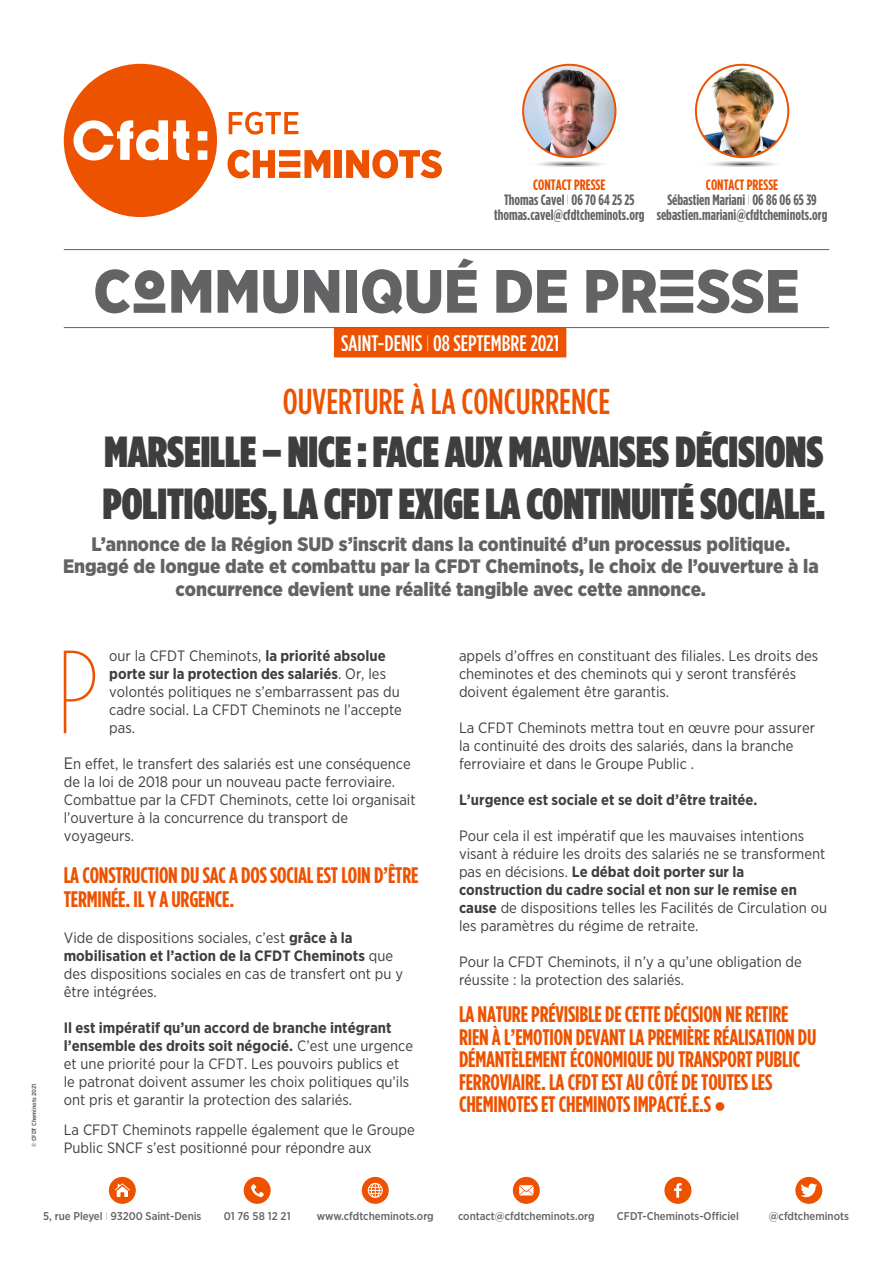
<style>
.page{position:relative;width:893px;height:1263px;background:#fff}
.page>*{position:absolute;margin:0;border:0;box-sizing:border-box;transform-origin:0 0}
.TEXTE_ARTICLE_SECOND{font:100 117.9px "Gotham Condensed";color:#ed5200}
.Titre_article_princi{font:900 61.05px "Gotham Narrow";color:#636366}
.Titre_article_princi-2{font:900 43.5px/52.5px "Gotham Condensed";color:#3e3e3f}
.TEXTE_ARTICLE_COURAN{font:500 36px "Gotham Condensed";color:#ed5200}
.TEXTE_ARTICLE_SECOND-2{font:700 22.5px/22.5px "Gotham Condensed";letter-spacing:-.01em;color:#ed5200}
.t1{font:500 22.5px "Gotham Condensed";color:#fff}
.CHAPEAU{font:900 19.5px/22.5px "Gotham Narrow";color:#636366;text-align:center}
.CP2{font:15px/18px "Gotham Narrow";color:#3e3e3f}
.TEXTE_ARTICLE_SECOND-3{font:15px/18px "Gotham Narrow";color:#3e3e3f}
.t2{font:700 15px "Gotham Condensed";color:#636366}
.CP2-2{font:700 15px "Gotham Narrow";color:#3e3e3f}
.t3{font:700 15px "Gotham Condensed";color:#ed5200}
.t4{font:500 11.25px "Gotham Narrow";color:#636366}
.t5{font:700 6px "Gotham Narrow";color:#636366}
.s1{font-weight:100}
.s2{font-family:"CFDT";font-stretch:condensed}
.s3{font-weight:700}
.s4{font-size:16.5px}
</style>
<div class="page">
<hr style="left:64px;top:249px;width:765px;height:1px;background:#636366">
<div style="left:334px;top:328px;width:232px;height:29px;background:#ed5200"></div>
<hr style="left:64px;top:327px;width:765px;height:1px;background:#636366">
<div style="left:109px;top:1177px;width:27px;height:27px;background:#ed5200;border-radius:50%"></div>
<svg style="left:115px;top:1183px;width:15px;height:14px"></svg>
<div style="left:244px;top:1177px;width:27px;height:27px;background:#ed5200;border-radius:50%"></div>
<svg style="left:251px;top:1184px;width:13px;height:13px"></svg>
<div style="left:362px;top:1177px;width:27px;height:27px;background:#ed5200;border-radius:50%"></div>
<svg style="left:368px;top:1183px;width:15px;height:15px"></svg>
<div style="left:513px;top:1177px;width:27px;height:27px;background:#ed5200;border-radius:50%"></div>
<svg style="left:519px;top:1185px;width:14px;height:10px"></svg>
<div style="left:664px;top:1177px;width:27px;height:27px;background:#ed5200;border-radius:50%"></div>
<svg style="left:674px;top:1183px;width:8px;height:15px"></svg>
<div style="left:795px;top:1177px;width:27px;height:27px;background:#ed5200;border-radius:50%"></div>
<svg style="left:800px;top:1183px;width:17px;height:14px"></svg>
<svg style="left:229px;top:112px;width:69px;height:23px"></svg>
<svg style="left:228px;top:150px;width:102px;height:28px"></svg>
<div style="left:335px;top:150px;width:7px;height:28px;background:#ed5200"></div>
<svg style="left:346px;top:150px;width:96px;height:28px"></svg>
<div style="left:64px;top:64px;width:153px;height:153px;background:#ed5200;border-radius:50%"></div>
<svg style="left:73px;top:120px;width:116px;height:41px"></svg>
<svg style="left:198px;top:131px;width:9px;height:10px"></svg>
<svg style="left:198px;top:150px;width:9px;height:10px"></svg>
<img style="left:696px;top:67px;width:92px;height:90px">
<div style="left:695px;top:64px;width:94px;height:94px;border:2px solid #ed5200;border-radius:50%"></div>
<img style="left:710px;top:161px;width:67px;height:6px">
<img style="left:523px;top:65px;width:92px;height:92px;border-radius:46px">
<div style="left:522px;top:64px;width:94px;height:94px;border:2px solid #ed5200;border-radius:50%"></div>
<img style="left:537px;top:161px;width:67px;height:6px">
<p class="t3" style="left:533px;top:176px;width:74px">CONTACT PRESSE</p>
<p class="t2" style="left:504px;top:191px;width:132px">Thomas Cavel <span class="s1">I</span> 06 70 64 25 25</p>
<p class="t2" style="left:494px;top:206px;width:152px">thomas.cavel@cfdtcheminots.org</p>
<p class="t3" style="left:706px;top:176px;width:74px">CONTACT PRESSE</p>
<p class="t2" style="left:667px;top:191px;width:151px">Sébastien Mariani <span class="s1">I</span> 06 86 06 65 39</p>
<p class="t2" style="left:657px;top:206px;width:172px">sebastien.mariani@cfdtcheminots.org</p>
<p class="Titre_article_princi" style="left:93px;top:251px;width:708px">C<span class="s2">O</span>MMUNIQUÉ DE PR<span class="s2">E</span>SSE</p>
<p class="t1" style="left:341px;top:330px;width:219px">SAINT-DENIS <span class="s1">I</span> 08 SEPTEMBRE 2021</p>
<p class="TEXTE_ARTICLE_COURAN" style="left:283px;top:380px;width:329px">OUVERTURE À LA CONCURRENCE</p>
<p class="Titre_article_princi-2" style="left:103px;top:425px;width:723px">MARSEILLE – NICE : FACE AUX MAUVAISES DÉCISIONS<br>POLITIQUES, LA CFDT EXIGE LA CONTINUITÉ SOCIALE.</p>
<p class="t5" style="left:30px;top:1147px;width:65px;rotate:-90deg">© CFDT Cheminots 2021</p>
<p class="CHAPEAU" style="left:63px;top:532px;width:757px">L’annonce de la Région SUD s’inscrit dans la continuité d’un processus politique.<br>Engagé de longue date et combattu par la CFDT Cheminots, le choix de l’ouverture à la concurrence devient une réalité tangible avec cette annonce.</p>
<p class="TEXTE_ARTICLE_SECOND" style="left:57px;top:626px;width:42px">P</p>
<p class="TEXTE_ARTICLE_SECOND-3" style="left:109px;top:646px;width:294px">our la CFDT Cheminots, <span class="s3">la priorité absolue porte sur la protection des salariés</span>. Or, les volontés politiques ne s’embarrassent pas du cadre social. La CFDT Cheminots ne l’accepte pas.</p>
<p class="CP2" style="left:64px;top:754px;width:353px"><span class="s4">E</span>n effet, le transfert des salariés est une conséquence de la loi de 2018 pour un nouveau pacte ferroviaire.<br>Combattue par la CFDT Cheminots, cette loi organisait l’ouverture à la concurrence du transport de voyageurs.</p>
<p class="TEXTE_ARTICLE_SECOND-2" style="left:64px;top:863px;width:356px;line-height:24px">LA CONSTRUCTION DU SAC A DOS SOCIAL EST LOIN D’ÊTRE<br>TERMINÉE. IL Y A URGENCE.</p>
<p class="CP2" style="left:64px;top:928px;width:341px">Vide de dispositions sociales, c’est <span class="s3">grâce à la mobilisation et l’action de la CFDT Cheminots</span> que des dispositions sociales en cas de transfert ont pu y être intégrées.</p>
<p class="CP2" style="left:64px;top:1018px;width:351px"><span class="s3">Il est impératif qu’un accord de branche intégrant l’ensemble des droits soit négocié.</span> C’est une urgence et une priorité pour la CFDT. Les pouvoirs publics et le patronat doivent assumer les choix politiques qu’ils ont pris et garantir la protection des salariés.</p>
<p class="CP2" style="left:64px;top:1120px;width:353px">La CFDT Cheminots rappelle également que le Groupe<br>Public SNCF s’est positionné pour répondre aux</p>
<p class="CP2" style="left:459px;top:646px;width:361px">appels d’offres en constituant des filiales. Les droits des cheminotes et des cheminots qui y seront transférés doivent également être garantis.</p>
<p class="CP2" style="left:459px;top:718px;width:357px">La CFDT Cheminots mettra tout en œuvre pour assurer la continuité des droits des salariés, dans la branche ferroviaire et dans le Groupe Public .</p>
<p class="CP2-2" style="left:459px;top:790px;width:300px">L’urgence est sociale et se doit d’être traitée.</p>
<p class="CP2" style="left:459px;top:826px;width:369px">Pour cela il est impératif que les mauvaises intentions visant à réduire les droits des salariés ne se transforment pas en décisions. <span class="s3">Le débat doit porter sur la construction du cadre social et non sur le remise en cause</span> de dispositions telles les Facilités de Circulation ou les paramètres du régime de retraite.</p>
<p class="CP2" style="left:459px;top:952px;width:344px">Pour la CFDT Cheminots, il n’y a qu’une obligation de réussite : la protection des salariés.</p>
<p class="TEXTE_ARTICLE_SECOND-2" style="left:459px;top:1003px;width:359px">LA NATURE PRÉVISIBLE DE CETTE DÉCISION NE RETIRE RIEN À L’EMOTION DEVANT LA PREMIÈRE RÉALISATION DU DÉMANTÈLEMENT ÉCONOMIQUE DU TRANSPORT PUBLIC FERROVIAIRE. LA CFDT EST AU CÔTÉ DE TOUTES LES CHEMINOTES ET CHEMINOTS IMPACTÉ.E.S ●</p>
<p class="t4" style="left:43px;top:1209px;width:160px">5, rue Pleyel <span class="s1">I</span> 93200 Saint-Denis</p>
<p class="t4" style="left:224px;top:1209px;width:68px">01 76 58 12 21</p>
<p class="t4" style="left:317px;top:1209px;width:118px">www.cfdtcheminots.org</p>
<p class="t4" style="left:458px;top:1209px;width:138px">contact@cfdtcheminots.org</p>
<p class="t4" style="left:617px;top:1209px;width:123px">CFDT-Cheminots-Officiel</p>
<p class="t4" style="left:769px;top:1209px;width:82px">@cfdtcheminots</p>
</div>
